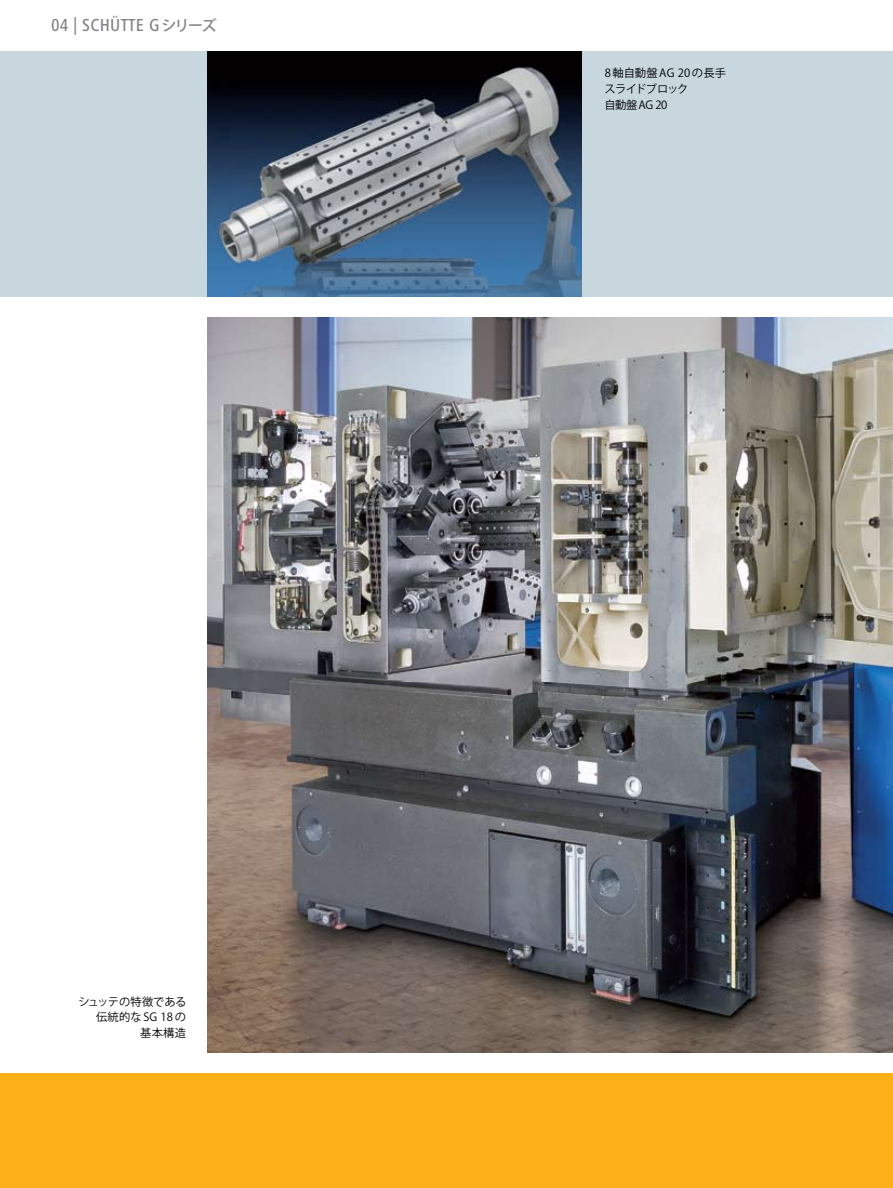
<style>
.page{position:relative;width:893px;height:1188px;background:#fff}
.page>*{position:absolute;margin:0;border:0;box-sizing:border-box;transform-origin:0 0}
.t1{font:500 condensed 18px "Frutiger Next LT";letter-spacing:.02em;color:#808285}
.t2{font:11.25px/15.8px "Koz Go Pro";letter-spacing:-.025em;color:#000}
.t3{font:11.25px/15.8px "Koz Go Pro";letter-spacing:.02em;color:#000;text-align:right}
.s1{font-family:"Koz Go Pro";font-stretch:normal;font-size:15px}
</style>
<div class="page">
<div style="left:0;top:1074px;width:893px;height:114px;background:#fcaf17"></div>
<div style="left:0;top:51px;width:893px;height:246px;background:#c8d6dd"></div>
<img style="left:207px;top:51px;width:374px;height:246px">
<img style="left:207px;top:318px;width:686px;height:734px">
<h1 class="t1" style="left:51px;top:15px;width:167px">04 | Schütte G<span class="s1">シリーズ</span></h1>
<p class="t3" style="left:78px;top:994px;width:109px">シュッテの特徴である伝統的な SG 18 の<br>基本構造</p>
<p class="t2" style="left:604px;top:66px;width:123px">8 軸自動盤 AG 20 の長手スライドブロック<br>自動盤AG 20</p>
</div>
